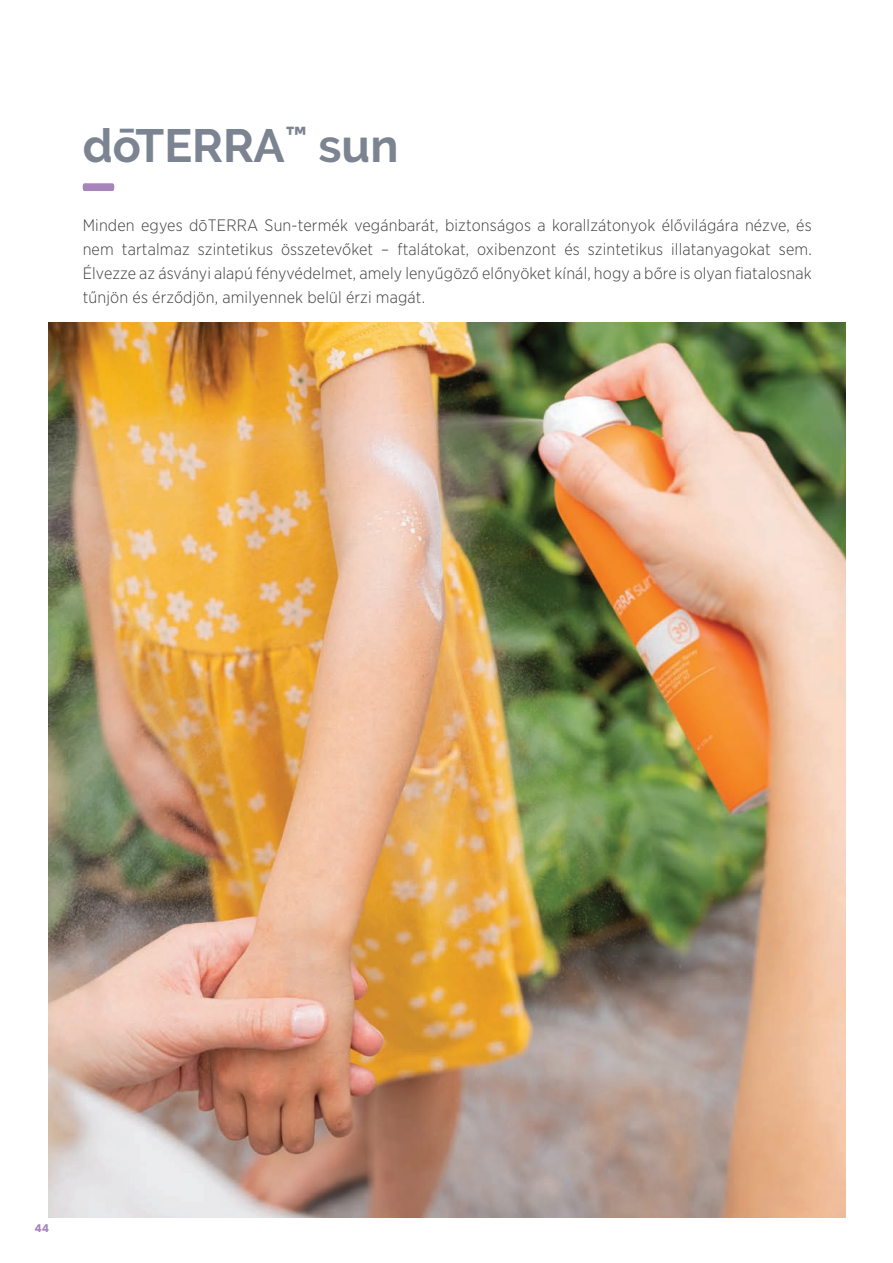
<style>
.page{position:relative;width:893px;height:1263px;background:#fff}
.page>*{position:absolute;margin:0;border:0;box-sizing:border-box;transform-origin:0 0}
.big_titles_A{font:700 46.5px "Raleway";color:#7c8391}
.Product_paragraph{font:300 16.5px/24px "Gotham Narrow";letter-spacing:.01em;color:#3e3e3f;text-align:justify}
.t1{font:700 10.8px "Poppins";color:#a884bc}
</style>
<div class="page">
<img style="left:48px;top:322px;width:797px;height:895px">
<svg style="left:83px;top:183px;width:31px;height:8px"></svg>
<p class="big_titles_A" style="left:83px;top:119px;width:317px">dōTERRA<sup>™</sup> sun</p>
<p class="Product_paragraph" style="left:83px;top:213px;width:731px">Minden egyes dōTERRA Sun-termék vegánbarát, biztonságos a korallzátonyok élővilágára nézve, és nem tartalmaz szintetikus összetevőket – ftalátokat, oxibenzont és szintetikus illatanyagokat sem.<br>Élvezze az ásványi alapú fényvédelmet, amely lenyűgöző előnyöket kínál, hogy a bőre is olyan fiatalosnak tűnjön és érződjön, amilyennek belül érzi magát.</p>
<p class="t1" style="left:35px;top:1221px;width:16px">44</p>
</div>
